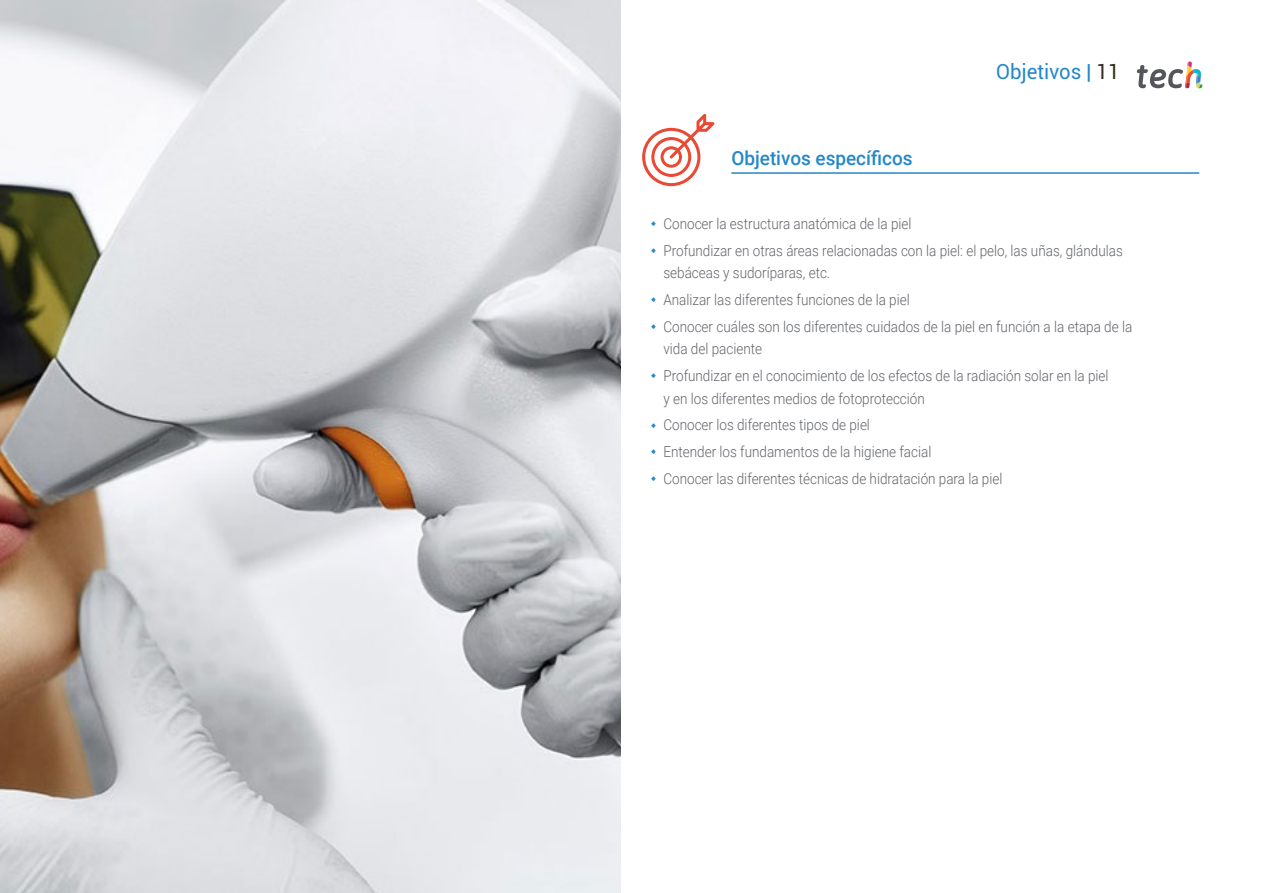
<style>
.page{position:relative;width:1263px;height:893px;background:#fff}
.page>*{position:absolute;margin:0;border:0;box-sizing:border-box;transform-origin:0 0}
.t1{font:21px "Roboto";color:#2488c9}
.t2{font:500 19.5px "Roboto";color:#2488c9}
.t3{font:300 15px/26.7px "Roboto";color:#61646a;scale:.9 1}
.s1{color:#312e20}
</style>
<div class="page">
<img style="left:0;top:0;width:621px;height:893px">
<svg style="left:642px;top:114px;width:72px;height:72px"></svg>
<hr style="left:731px;top:173px;width:468px;height:1px;background:#2488c9">
<svg style="left:1137px;top:62px;width:65px;height:27px"></svg>
<h2 class="t2" style="left:731px;top:144px;width:183px">Objetivos específicos</h2>
<h1 class="t1" style="left:996px;top:57px;width:125px">Objetivos | <span class="s1">11</span></h1>
<p class="t3" style="left:663px;top:210px;width:512px">Conocer la estructura anatómica de la piel<br>Profundizar en otras áreas relacionadas con la piel: el pelo, las uñas, glándulas</p>
<p class="t3" style="left:663px;top:259px;width:522px">sebáceas y sudoríparas, etc.<br>Analizar las diferentes funciones de la piel<br>Conocer cuáles son los diferentes cuidados de la piel en función a la etapa de la</p>
<p class="t3" style="left:663px;top:335px;width:496px">vida del paciente<br>Profundizar en el conocimiento de los efectos de la radiación solar en la piel</p>
<p class="t3" style="left:663px;top:384px;width:378px">y en los diferentes medios de fotoprotección<br>Conocer los diferentes tipos de piel<br>Entender los fundamentos de la higiene facial<br>Conocer las diferentes técnicas de hidratación para la piel</p>
</div>
